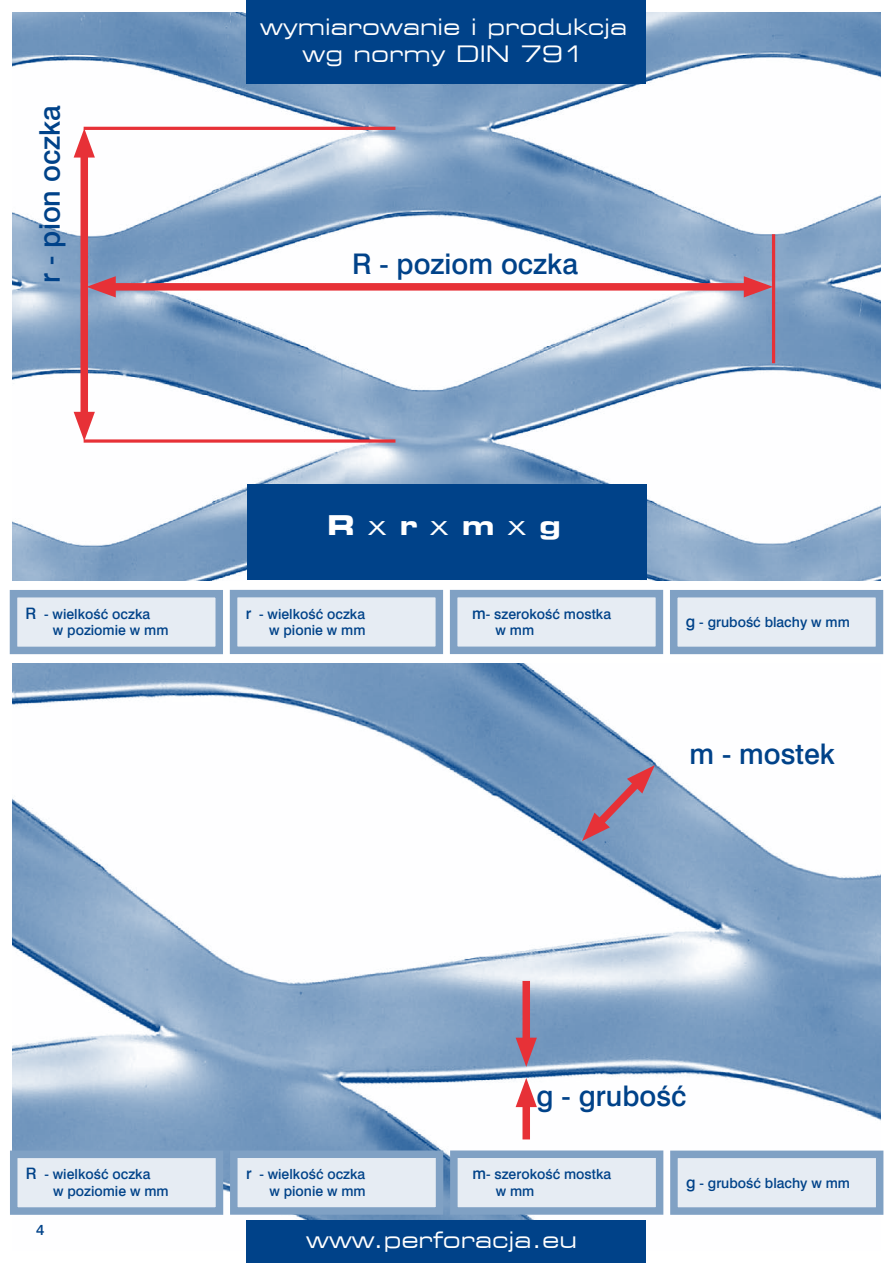
<style>
.page{position:relative;width:893px;height:1263px;background:#fff}
.page>*{position:absolute;margin:0;border:0;box-sizing:border-box;transform-origin:0 0}
.t1{font:28.5px "Swis 721 Md EU";color:#004289}
.t2{font:700 27px "Square 721 Ex EU";color:#fff}
.t3{font:22.5px/27px "Square 721 Ex EU";color:#fff;text-align:center}
.t4{font:15px "Swis 721 Md EU";color:#004289}
.t5{font:13.95px/16.8px "Swis 721 Md EU";color:#004289}
.s1{font-size:15.75px}
.s2{font-weight:400}
</style>
<div class="page">
<img style="left:13px;top:664px;width:867px;height:586px">
<img style="left:13px;top:13px;width:867px;height:567px">
<div style="left:674px;top:594px;width:205px;height:56px;background:#e6ecf3"></div>
<div style="left:670px;top:590px;width:213px;height:64px;border:8px solid #80a1c4"></div>
<div style="left:450px;top:590px;width:213px;height:64px;background:#e6ecf3;border:8px solid #80a1c4"></div>
<div style="left:230px;top:590px;width:213px;height:64px;background:#e6ecf3;border:8px solid #80a1c4"></div>
<div style="left:14px;top:594px;width:205px;height:56px;background:#e6ecf3"></div>
<div style="left:10px;top:590px;width:213px;height:64px;border:8px solid #80a1c4"></div>
<div style="left:674px;top:1154px;width:206px;height:57px;background:#e6ecf3"></div>
<div style="left:670px;top:1150px;width:213px;height:65px;border:8px solid #80a1c4"></div>
<div style="left:450px;top:1150px;width:213px;height:65px;background:#e6ecf3;border:8px solid #80a1c4"></div>
<div style="left:230px;top:1150px;width:213px;height:65px;background:#e6ecf3;border:8px solid #80a1c4"></div>
<div style="left:14px;top:1154px;width:205px;height:57px;background:#e6ecf3"></div>
<div style="left:10px;top:1150px;width:213px;height:65px;border:8px solid #80a1c4"></div>
<hr style="left:772px;top:234px;width:3px;height:129px;background:#e73137">
<svg style="left:582px;top:765px;width:73px;height:76px;background:#8c89a8"></svg>
<div style="left:104px;top:283px;width:652px;height:8px;background:#e73137"></div>
<svg style="left:744px;top:276px;width:28px;height:21px"></svg>
<svg style="left:88px;top:276px;width:28px;height:21px"></svg>
<div style="left:81px;top:145px;width:7px;height:279px;background:#e73137"></div>
<svg style="left:74px;top:412px;width:21px;height:29px"></svg>
<svg style="left:74px;top:128px;width:21px;height:30px"></svg>
<hr style="left:84px;top:127px;width:311px;height:3px;background:#e73137">
<svg style="left:84px;top:439px;width:311px;height:4px"></svg>
<div style="left:522px;top:981px;width:8px;height:69px;background:#e73137"></div>
<svg style="left:516px;top:1038px;width:21px;height:29px"></svg>
<div style="left:522px;top:1095px;width:8px;height:44px;background:#e73137"></div>
<svg style="left:516px;top:1078px;width:21px;height:29px"></svg>
<div style="left:247px;top:1220px;width:399px;height:43px;background:#004289"></div>
<div style="left:247px;top:0;width:399px;height:84px;background:#004289"></div>
<div style="left:247px;top:484px;width:400px;height:96px;background:#004289"></div>
<h1 class="t1" style="left:32px;top:283px;width:179px;rotate:-90deg">r - pion oczka</h1>
<h3 class="t3" style="left:260px;top:14px;width:368px">wymiarowanie i produkcja wg normy DIN 791</h3>
<h1 class="t1" style="left:352px;top:246px;width:227px">R - poziom oczka</h1>
<p class="t5" style="left:53px;top:606px;width:117px;text-indent:-27px"><span class="s1">R</span> - wielkość oczka<br>w poziomie w mm</p>
<h2 class="t2" style="left:327px;top:509px;width:235px">R<span class="s2">x</span>r<span class="s2">x</span>m<span class="s2">x</span>g</h2>
<p class="t5" style="left:246px;top:606px;width:121px;text-align:right"><span class="s1">r</span> - wielkość oczka w pionie w mm</p>
<p class="t5" style="left:495px;top:606px;width:117px;text-indent:-23px"><span class="s1">m</span>- szerokość mostka w mm</p>
<p class="t5" style="left:686px;top:615px;width:165px"><span class="s1">g</span> - grubość blachy w mm</p>
<h1 class="t1" style="left:690px;top:736px;width:147px">m - mostek</h1>
<p class="t5" style="left:53px;top:1167px;width:117px;text-indent:-27px"><span class="s1">R</span> - wielkość oczka<br>w poziomie w mm</p>
<p class="t4" style="left:36px;top:1221px;width:10px">4</p>
<p class="t5" style="left:246px;top:1166px;width:121px;text-align:right"><span class="s1">r</span> - wielkość oczka w pionie w mm</p>
<h1 class="t1" style="left:537px;top:1078px;width:151px">g - grubość</h1>
<p class="t5" style="left:496px;top:1166px;width:117px;text-indent:-23px"><span class="s1">m</span>- szerokość mostka w mm</p>
<p class="t5" style="left:686px;top:1175px;width:165px"><span class="s1">g</span> - grubość blachy w mm</p>
<h3 class="t3" style="left:306px;top:1226px;width:272px">www.perforacja.eu</h3>
</div>
